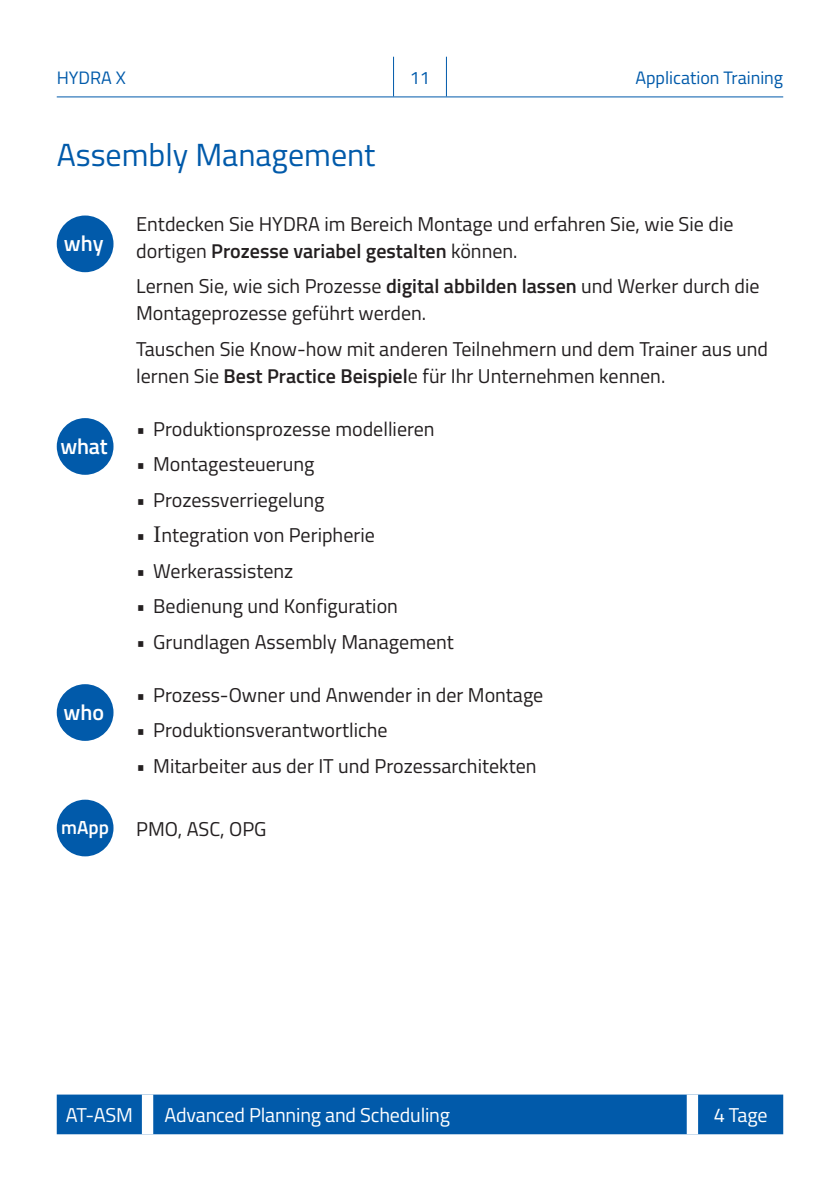
<style>
.page{position:relative;width:840px;height:1191px;background:#fff}
.page>*{position:absolute;margin:0;border:0;box-sizing:border-box;transform-origin:0 0}
.t1{font:32px "Titillium";color:#015aaa}
.t2{font:600 22px "Titillium";letter-spacing:-.005em;color:#fff}
.t3{font:20px/27px "Titillium";color:#231f20}
.t4{font:20px "Titillium";letter-spacing:-.01em;color:#fff}
.t5{font:600 19px "Titillium";color:#fff}
.t6{font:18px "Titillium";color:#015aaa}
.s1{font-weight:600}
.s2{font-family:"Minion Pro";font-size:24px}
</style>
<div class="page">
<hr style="left:57px;top:96px;width:725px;height:1px;background:#015aaa">
<hr style="left:393px;top:57px;width:1px;height:39px;background:#015aaa">
<hr style="left:445px;top:57px;width:1px;height:39px;background:#015aaa">
<div style="left:57px;top:1094px;width:725px;height:40px;background:#015aaa"></div>
<div style="left:142px;top:1094px;width:11px;height:40px;background:#fff"></div>
<div style="left:686px;top:1094px;width:11px;height:40px;background:#fff"></div>
<div style="left:57px;top:215px;width:56px;height:57px;background:#015aaa;border-radius:50%"></div>
<div style="left:57px;top:418px;width:56px;height:57px;background:#015aaa;border-radius:50%"></div>
<div style="left:57px;top:684px;width:56px;height:57px;background:#015aaa;border-radius:50%"></div>
<div style="left:57px;top:799px;width:56px;height:57px;background:#015aaa;border-radius:50%"></div>
<p class="t6" style="left:57px;top:65px;width:71px">HYDRA X</p>
<p class="t6" style="left:409px;top:65px;width:22px">11</p>
<p class="t6" style="left:635px;top:65px;width:149px">Application Training</p>
<p class="t1" style="left:57px;top:131px;width:320px">Assembly Management</p>
<p class="t2" style="left:64px;top:227px;width:41px">why</p>
<p class="t2" style="left:60px;top:430px;width:49px">what</p>
<p class="t2" style="left:63px;top:696px;width:42px">who</p>
<p class="t3" style="left:136px;top:209px;width:598px">Entdecken Sie HYDRA im Bereich Montage und erfahren Sie, wie Sie die dortigen <span class="s1">Prozesse variabel gestalten</span> können.</p>
<p class="t3" style="left:136px;top:271px;width:624px">Lernen Sie, wie sich Prozesse <span class="s1">digital abbilden lassen</span> und Werker durch die<br>Montageprozesse geführt werden.</p>
<p class="t3" style="left:136px;top:334px;width:633px">Tauschen Sie Know-how mit anderen Teilnehmern und dem Trainer aus und lernen Sie <span class="s1">Best Practice Beispiel</span>e für Ihr Unternehmen kennen.</p>
<p class="t3" style="left:136px;top:414px;width:300px">• Produktionsprozesse modellieren</p>
<p class="t3" style="left:136px;top:449px;width:180px">• Montagesteuerung</p>
<p class="t3" style="left:136px;top:485px;width:190px">• Prozessverriegelung</p>
<p class="t3" style="left:136px;top:520px;width:240px">• <span class="s2">I</span>ntegration von Peripherie</p>
<p class="t3" style="left:136px;top:556px;width:158px">• Werkerassistenz</p>
<p class="t3" style="left:136px;top:591px;width:263px">• Bedienung und Konfiguration</p>
<p class="t3" style="left:136px;top:627px;width:319px">• Grundlagen Assembly Management</p>
<p class="t3" style="left:136px;top:680px;width:408px">• Prozess-Owner und Anwender in der Montage</p>
<p class="t3" style="left:136px;top:715px;width:253px">• Produktionsverantwortliche</p>
<p class="t3" style="left:136px;top:751px;width:402px">• Mitarbeiter aus der IT und Prozessarchitekten</p>
<p class="t5" style="left:61px;top:813px;width:49px">mApp</p>
<p class="t3" style="left:136px;top:814px;width:132px">PMO, ASC, OPG</p>
<p class="t4" style="left:66px;top:1100px;width:69px">AT-ASM</p>
<p class="t4" style="left:164px;top:1100px;width:287px">Advanced Planning and Scheduling</p>
<p class="t4" style="left:713px;top:1100px;width:55px">4 Tage</p>
</div>
